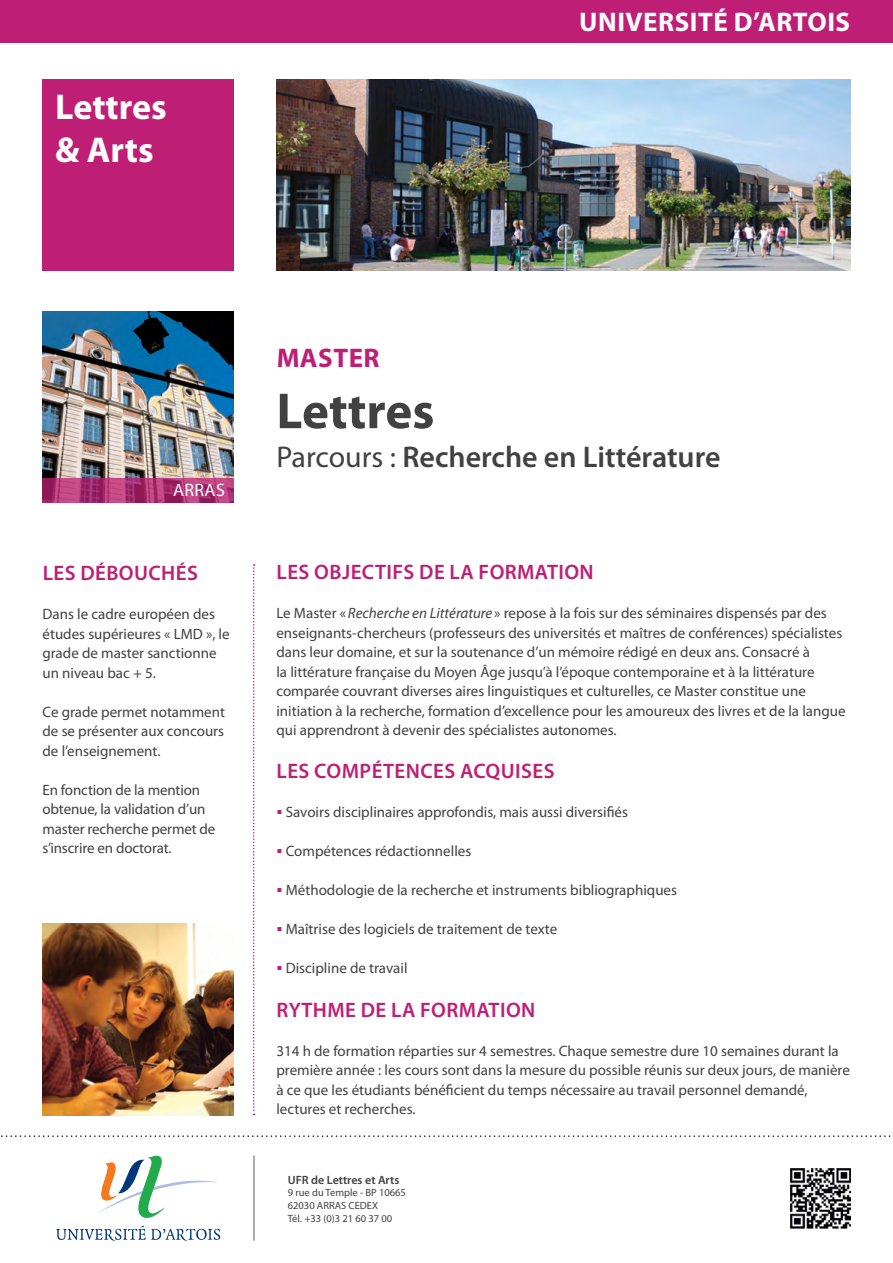
<style>
.page{position:relative;width:893px;height:1263px;background:#fff}
.page>*{position:absolute;margin:0;border:0;box-sizing:border-box;transform-origin:0 0}
.t1{font:700 51px "Myriad Pro";color:#414042}
.t2{font:700 36px/43.2px "Myriad Pro";color:#fff}
.t3{font:600 30px "Myriad Pro";color:#414042}
.t4{font:700 27px "Myriad Pro";letter-spacing:.02em;color:#fff}
.t5{font:700 27px "Myriad Pro";letter-spacing:.02em;color:#bf1e75}
.t6{font:600 21px "Myriad Pro";letter-spacing:.02em;color:#bf1e75}
.t7{font:18px "Myriad Pro";letter-spacing:.02em;color:#fff}
.t8{font:15px/19.5px "Myriad Pro";color:#414042}
.t9{font:600 12px "Myriad Pro";color:#414042}
.t10{font:10.5px/12.6px "Myriad Pro";color:#414042}
.s1{font-weight:400}
.s2{font-style:italic}
.s3{color:#bf1e75}
</style>
<div class="page">
<svg style="left:56px;top:1226px;width:164px;height:15px"></svg>
<svg style="left:98px;top:1155px;width:120px;height:63px"></svg>
<hr style="left:254px;top:1155px;width:1px;height:86px;background:#58595b">
<div style="left:43px;top:80px;width:191px;height:191px;background:#bf1e75"></div>
<img style="left:43px;top:311px;width:191px;height:167px">
<div style="left:0;top:0;width:893px;height:43px;background:#bf1e75"></div>
<svg style="left:253px;top:564px;width:2px;height:551px"></svg>
<svg style="left:43px;top:478px;width:191px;height:25px;background:#ae3474"></svg>
<img style="left:43px;top:924px;width:191px;height:191px">
<img style="left:276px;top:80px;width:574px;height:191px">
<svg style="left:1px;top:1135px;width:890px;height:2px"></svg>
<img style="left:790px;top:1168px;width:60px;height:60px">
<h2 class="t2" style="left:55px;top:84px;width:113px">Lettres &amp; Arts</h2>
<h3 class="t4" style="left:579px;top:5px;width:272px">UNIVERSITÉ D’ARTOIS</h3>
<p class="t7" style="left:173px;top:479px;width:53px">ARRAS</p>
<h3 class="t6" style="left:43px;top:560px;width:157px">LES DÉBOUCHÉS</h3>
<p class="t8" style="left:43px;top:604px;width:189px">Dans le cadre européen des études supérieures « LMD », le grade de master sanctionne un niveau bac + 5.</p>
<p class="t8" style="left:43px;top:701px;width:184px;text-align:justify">Ce grade permet notamment de se présenter aux concours de l’enseignement.</p>
<p class="t8" style="left:43px;top:779px;width:174px">En fonction de la mention obtenue, la validation d’un master recherche permet de s’inscrire en doctorat.</p>
<h3 class="t5" style="left:277px;top:340px;width:104px">MASTER</h3>
<h1 class="t1" style="left:276px;top:378px;width:159px">Lettres</h1>
<h3 class="t3" style="left:276px;top:438px;width:446px"><span class="s1">Parcours :</span> Recherche en Littérature</h3>
<h3 class="t6" style="left:277px;top:559px;width:319px">LES OBJECTIFS DE LA FORMATION</h3>
<p class="t8" style="left:276px;top:603px;width:571px">Le Master «<span class="s2">Recherche en Littérature</span> » repose à la fois sur des séminaires dispensés par des enseignants-chercheurs (professeurs des universités et maîtres de conférences) spécialistes dans leur domaine, et sur la soutenance d’un mémoire rédigé en deux ans. Consacré à<br>la littérature française du Moyen Âge jusqu’à l’époque contemporaine et à la littérature comparée couvrant diverses aires linguistiques et culturelles, ce Master constitue une initiation à la recherche, formation d’excellence pour les amoureux des livres et de la langue qui apprendront à devenir des spécialistes autonomes.</p>
<h3 class="t6" style="left:277px;top:758px;width:280px">LES COMPÉTENCES ACQUISES</h3>
<p class="t8" style="left:276px;top:802px;width:353px"><span class="s3">▪</span> Savoirs disciplinaires approfondis, mais aussi diversifiés</p>
<p class="t8" style="left:276px;top:841px;width:196px"><span class="s3">▪</span> Compétences rédactionnelles</p>
<p class="t8" style="left:276px;top:880px;width:402px"><span class="s3">▪</span> Méthodologie de la recherche et instruments bibliographiques</p>
<p class="t8" style="left:276px;top:919px;width:282px"><span class="s3">▪</span> Maîtrise des logiciels de traitement de texte</p>
<p class="t8" style="left:276px;top:958px;width:133px"><span class="s3">▪</span> Discipline de travail</p>
<h3 class="t6" style="left:277px;top:996px;width:260px">RYTHME DE LA FORMATION</h3>
<p class="t8" style="left:276px;top:1040px;width:575px">314 h de formation réparties sur 4 semestres. Chaque semestre dure 10 semaines durant la première année : les cours sont dans la mesure du possible réunis sur deux jours, de manière à ce que les étudiants bénéficient du temps nécessaire au travail personnel demandé, lectures et recherches.</p>
<p class="t9" style="left:288px;top:1172px;width:113px">UFR de Lettres et Arts</p>
<p class="t10" style="left:288px;top:1186px;width:120px">9 rue du Temple - BP 10665<br>62030 ARRAS CEDEX<br>Tél. +33 (0)3 21 60 37 00</p>
</div>
